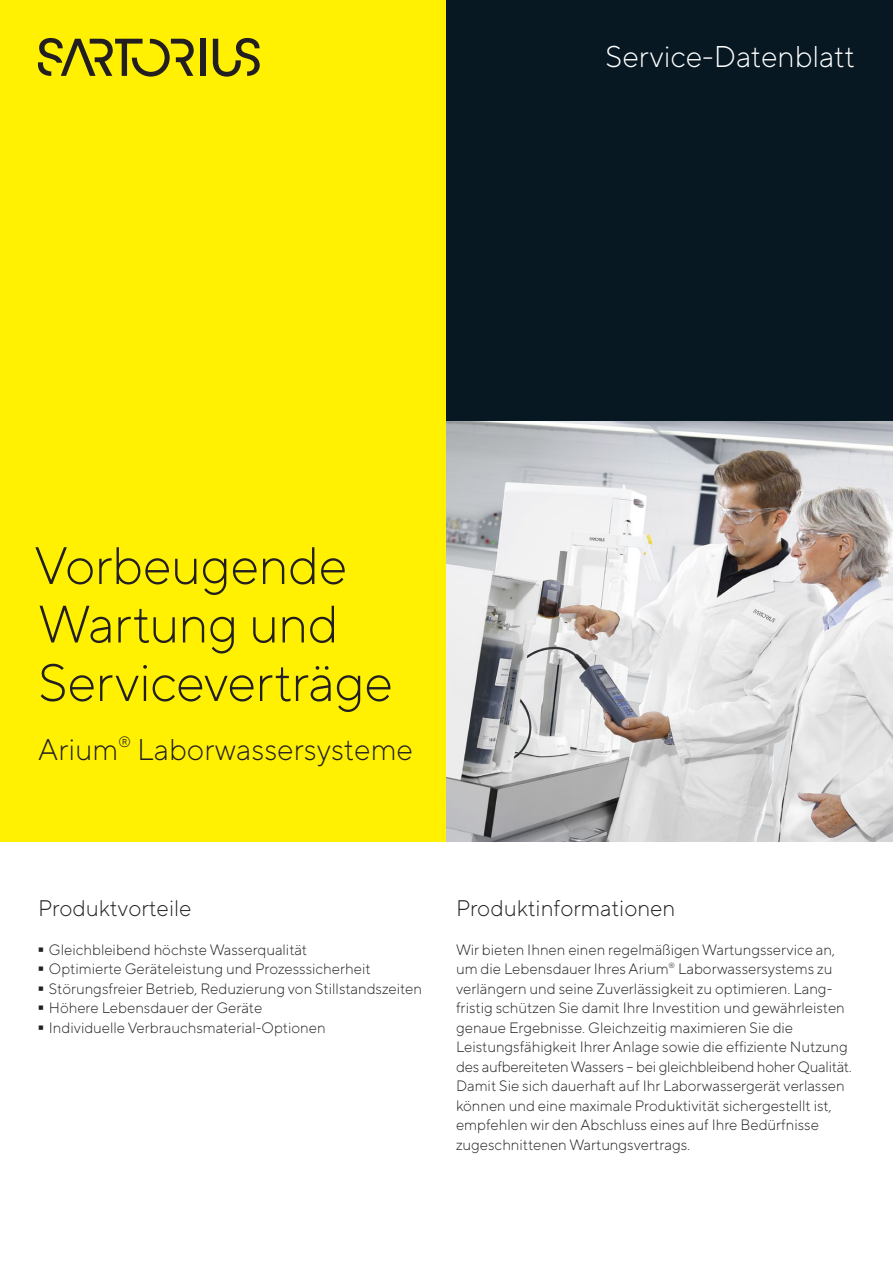
<style>
.page{position:relative;width:893px;height:1263px;background:#fff}
.page>*{position:absolute;margin:0;border:0;box-sizing:border-box;transform-origin:0 0}
.t1{font:300 95.25px "TT Norms Pro";color:#231f20;scale:.16 1}
.Head_01_black{font:300 52.5px/58.5px "TT Norms Pro";letter-spacing:-.01em;color:#231f20}
.Head_03_black{font:300 30px "TT Norms Pro";color:#231f20}
.t2{font:300 30px "TT Norms Pro";color:#fff}
.Head_04_black{font:300 22.5px "TT Norms Pro";color:#231f20}
.Body_Light_black{font:300 15px/19.5px "TT Norms Pro";color:#231f20}
</style>
<div class="page">
<div style="left:0;top:0;width:446px;height:842px;background:#fff101"></div>
<div style="left:446px;top:0;width:447px;height:421px;background:#071822"></div>
<div style="left:200px;top:39px;width:5px;height:37px;background:#231f20"></div>
<svg style="left:213px;top:38px;width:47px;height:39px"></svg>
<svg style="left:38px;top:38px;width:156px;height:39px"></svg>
<img style="left:446px;top:421px;width:447px;height:421px">
<h3 class="t2" style="left:605px;top:35px;width:251px">Service-Datenblatt</h3>
<p class="Head_01_black" style="left:34px;top:532px;width:360px">Vorbeugende<br>Wartung und<br>Serviceverträge</p>
<p class="Head_03_black" style="left:38px;top:727px;width:376px">Arium<sup>®</sup> Laborwassersysteme</p>
<p class="Head_04_black" style="left:38px;top:891px;width:155px">Produktvorteile</p>
<p class="t1" style="left:38px;top:876px;width:38px">-</p>
<p class="Body_Light_black" style="left:49px;top:938px;width:260px">Gleichbleibend höchste Wasserqualität</p>
<p class="t1" style="left:38px;top:895px;width:38px">-</p>
<p class="Body_Light_black" style="left:49px;top:958px;width:323px">Optimierte Geräteleistung und Prozesssicherheit</p>
<p class="t1" style="left:38px;top:915px;width:38px">-</p>
<p class="Body_Light_black" style="left:49px;top:977px;width:375px">Störungsfreier Betrieb, Reduzierung von Stillstandszeiten</p>
<p class="t1" style="left:38px;top:934px;width:38px">-</p>
<p class="Body_Light_black" style="left:49px;top:997px;width:215px">Höhere Lebensdauer der Geräte</p>
<p class="t1" style="left:38px;top:954px;width:38px">-</p>
<p class="Body_Light_black" style="left:49px;top:1016px;width:278px">Individuelle Verbrauchsmaterial-Optionen</p>
<p class="Head_04_black" style="left:456px;top:891px;width:221px">Produktinformationen</p>
<p class="Body_Light_black" style="left:456px;top:938px;width:397px">Wir bieten Ihnen einen regelmäßigen Wartungsservice an, um die Lebensdauer Ihres Arium<sup>®</sup> Laborwassersystems zu verlängern und seine Zuverlässigkeit zu optimieren. Lang&shy;fristig schützen Sie damit Ihre Investition und gewährleisten genaue Ergebnisse. Gleichzeitig maximieren Sie die Leistungsfähigkeit Ihrer Anlage sowie die effiziente Nutzung des aufbereiteten Wassers – bei gleichbleibend hoher Qualität.</p>
<p class="Body_Light_black" style="left:456px;top:1075px;width:390px">Damit Sie sich dauerhaft auf Ihr Laborwassergerät verlassen können und eine maximale Produktivität sichergestellt ist, empfehlen wir den Abschluss eines auf Ihre Bedürfnisse zugeschnittenen Wartungsvertrags.</p>
</div>
